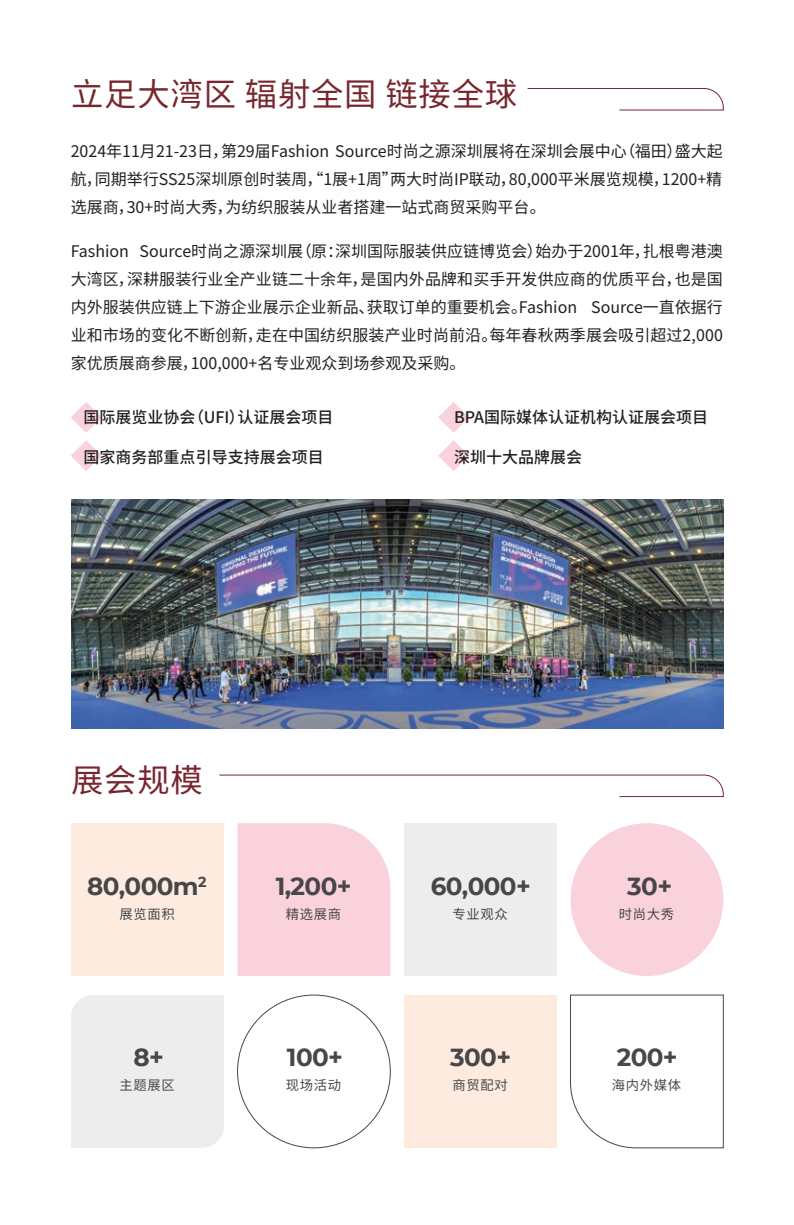
<style>
.page{position:relative;width:794px;height:1225px;background:#fff}
.page>*{position:absolute;margin:0;border:0;box-sizing:border-box;transform-origin:0 0}
.t1{font:32.4px "Noto Sans SC";letter-spacing:.025em;color:#78262e}
.t2{font:700 24.6px "Montserrat";letter-spacing:-.025em;color:#474749}
.t3{font:16px/28px "Noto Sans SC";color:#231f20;text-align:justify}
.t4{font:500 16px "Noto Sans SC";color:#231f20}
.t5{font:13.4px "Noto Sans SC";letter-spacing:.05em;color:#474749}
</style>
<div class="page">
<svg style="left:527px;top:88px;width:197px;height:23px"></svg>
<svg style="left:219px;top:774px;width:505px;height:23px"></svg>
<svg style="left:438px;top:402px;width:31px;height:31px"></svg>
<svg style="left:438px;top:440px;width:31px;height:31px"></svg>
<svg style="left:71px;top:402px;width:31px;height:31px"></svg>
<svg style="left:71px;top:440px;width:31px;height:31px"></svg>
<div style="left:71px;top:823px;width:153px;height:153px;background:#fdebdf"></div>
<div style="left:71px;top:995px;width:153px;height:152px;background:#ededed"></div>
<div style="left:237px;top:823px;width:153px;height:153px;background:#fad2dc"></div>
<div style="left:404px;top:823px;width:153px;height:153px;background:#ededed"></div>
<div style="left:404px;top:995px;width:153px;height:152px;background:#fdebdf"></div>
<div style="left:570px;top:823px;width:153px;height:153px;background:#fad2dc;border-radius:76px"></div>
<svg style="left:570px;top:994px;width:154px;height:154px"></svg>
<img style="left:71px;top:499px;width:652px;height:229px">
<h1 class="t1" style="left:71px;top:75px;width:447px">立足大湾区 辐射全国 链接全球</h1>
<p class="t3" style="left:71px;top:138px;width:654px">2024年11月21-23日，第29届Fashion Source时尚之源深圳展将在深圳会展中心（福田）盛大起航，同期举行SS25深圳原创时装周，“1展+1周”两大时尚IP联动，80,000平米展览规模，1200+精选展商，30+时尚大秀，为纺织服装从业者搭建一站式商贸采购平台。</p>
<p class="t3" style="left:71px;top:237px;width:654px">Fashion Source时尚之源深圳展（原：深圳国际服装供应链博览会）始办于2001年，扎根粤港澳大湾区，深耕服装行业全产业链二十余年，是国内外品牌和买手开发供应商的优质平台，也是国内外服装供应链上下游企业展示企业新品、获取订单的重要机会。Fashion Source一直依据行业和市场的变化不断创新，走在中国纺织服装产业时尚前沿。每年春秋两季展会吸引超过2,000家优质展商参展，100,000+名专业观众到场参观及采购。</p>
<p class="t4" style="left:84px;top:408px;width:251px">国际展览业协会（UFI）认证展会项目</p>
<p class="t4" style="left:84px;top:448px;width:242px">国家商务部重点引导支持展会项目</p>
<p class="t4" style="left:454px;top:408px;width:256px">BPA国际媒体认证机构认证展会项目</p>
<p class="t4" style="left:454px;top:448px;width:130px">深圳十大品牌展会</p>
<h1 class="t1" style="left:71px;top:761px;width:133px">展会规模</h1>
<h2 class="t2" style="left:87px;top:868px;width:121px">80,000m<sup>2</sup></h2>
<h2 class="t2" style="left:276px;top:868px;width:77px">1,200+</h2>
<h2 class="t2" style="left:431px;top:868px;width:102px">60,000+</h2>
<h2 class="t2" style="left:627px;top:868px;width:46px">30+</h2>
<p class="t5" style="left:119px;top:907px;width:57px">展览面积</p>
<p class="t5" style="left:286px;top:907px;width:57px">精选展商</p>
<p class="t5" style="left:452px;top:907px;width:57px">专业观众</p>
<p class="t5" style="left:619px;top:907px;width:57px">时尚大秀</p>
<h2 class="t2" style="left:133px;top:1039px;width:32px">8+</h2>
<h2 class="t2" style="left:287px;top:1039px;width:58px">100+</h2>
<h2 class="t2" style="left:450px;top:1039px;width:62px">300+</h2>
<h2 class="t2" style="left:617px;top:1039px;width:62px">200+</h2>
<p class="t5" style="left:119px;top:1078px;width:57px">主题展区</p>
<p class="t5" style="left:286px;top:1078px;width:57px">现场活动</p>
<p class="t5" style="left:452px;top:1078px;width:57px">商贸配对</p>
<p class="t5" style="left:612px;top:1078px;width:71px">海内外媒体</p>
</div>
